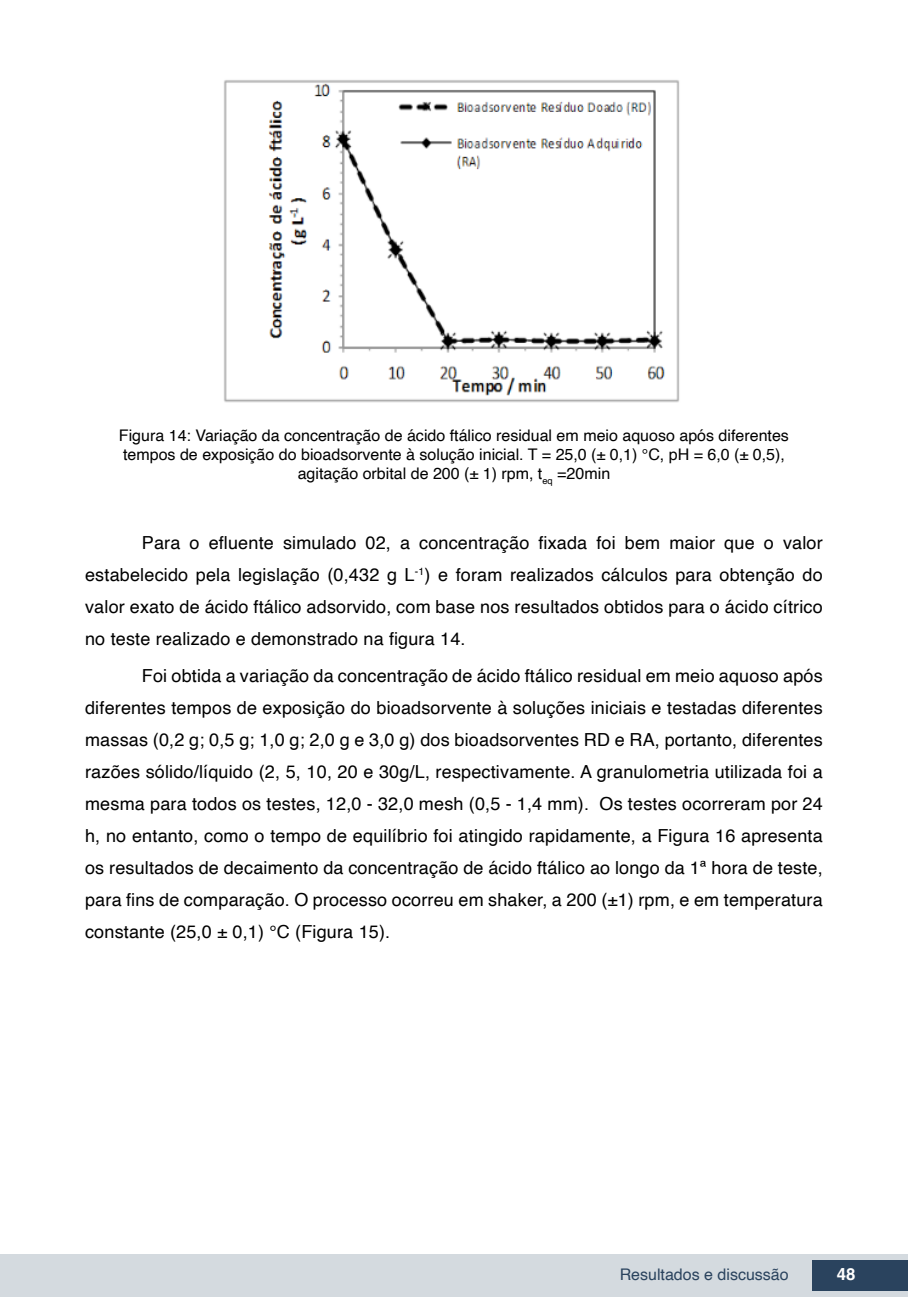
<style>
.page{position:relative;width:908px;height:1304px;background:#fff}
.page>*{position:absolute;margin:0;border:0;box-sizing:border-box;transform-origin:0 0}
.txt{font:18px/32px "Helvetica";letter-spacing:.01em;color:#000;text-align:justify}
.t1{font:700 16.8px "Helvetica";color:#fff}
.imagens_graf_tab{font:16px/19.2px "Helvetica";color:#000;text-align:center}
.t2{font:16px "Helvetica";color:#2a435e}
</style>
<div class="page">
<div style="left:0;top:1254px;width:906px;height:43px;background:#d4dadf"></div>
<div style="left:812px;top:1261px;width:95px;height:30px;background:#2a435e"></div>
<img style="left:224px;top:80px;width:456px;height:323px">
<p class="imagens_graf_tab" style="left:119px;top:426px;width:671px">Figura 14: Variação da concentração de ácido ftálico residual em meio aquoso após diferentes tempos de exposição do bioadsorvente à solução inicial. T = 25,0 (± 0,1) °C, pH = 6,0 (± 0,5), agitação orbital de 200 (± 1) rpm, t<sub>eq</sub> =20min</p>
<p class="txt" style="left:85px;top:527px;width:738px;text-indent:57px">Para o efluente simulado 02, a concentração fixada foi bem maior que o valor estabelecido pela legislação (0,432 g L<sup>-1</sup>) e foram realizados cálculos para obtenção do valor exato de ácido ftálico adsorvido, com base nos resultados obtidos para o ácido cítrico no teste realizado e demonstrado na figura 14.</p>
<p class="txt" style="left:85px;top:661px;width:739px;text-indent:57px">Foi obtida a variação da concentração de ácido ftálico residual em meio aquoso após diferentes tempos de exposição do bioadsorvente à soluções iniciais e testadas diferentes massas (0,2 g; 0,5 g; 1,0 g; 2,0 g e 3,0 g) dos bioadsorventes RD e RA, portanto, diferentes razões sólido/líquido (2, 5, 10, 20 e 30g/L, respectivamente. A granulometria utilizada foi a mesma para todos os testes, 12,0 - 32,0 mesh (0,5 - 1,4 mm). Os testes ocorreram por 24 h, no entanto, como o tempo de equilíbrio foi atingido rapidamente, a Figura 16 apresenta os resultados de decaimento da concentração de ácido ftálico ao longo da 1ª hora de teste, para fins de comparação. O processo ocorreu em shaker, a 200 (±1) rpm, e em temperatura constante (25,0 ± 0,1) °C (Figura 15).</p>
<p class="t2" style="left:619px;top:1262px;width:170px">Resultados e discussão</p>
<p class="t1" style="left:836px;top:1264px;width:20px">48</p>
</div>
